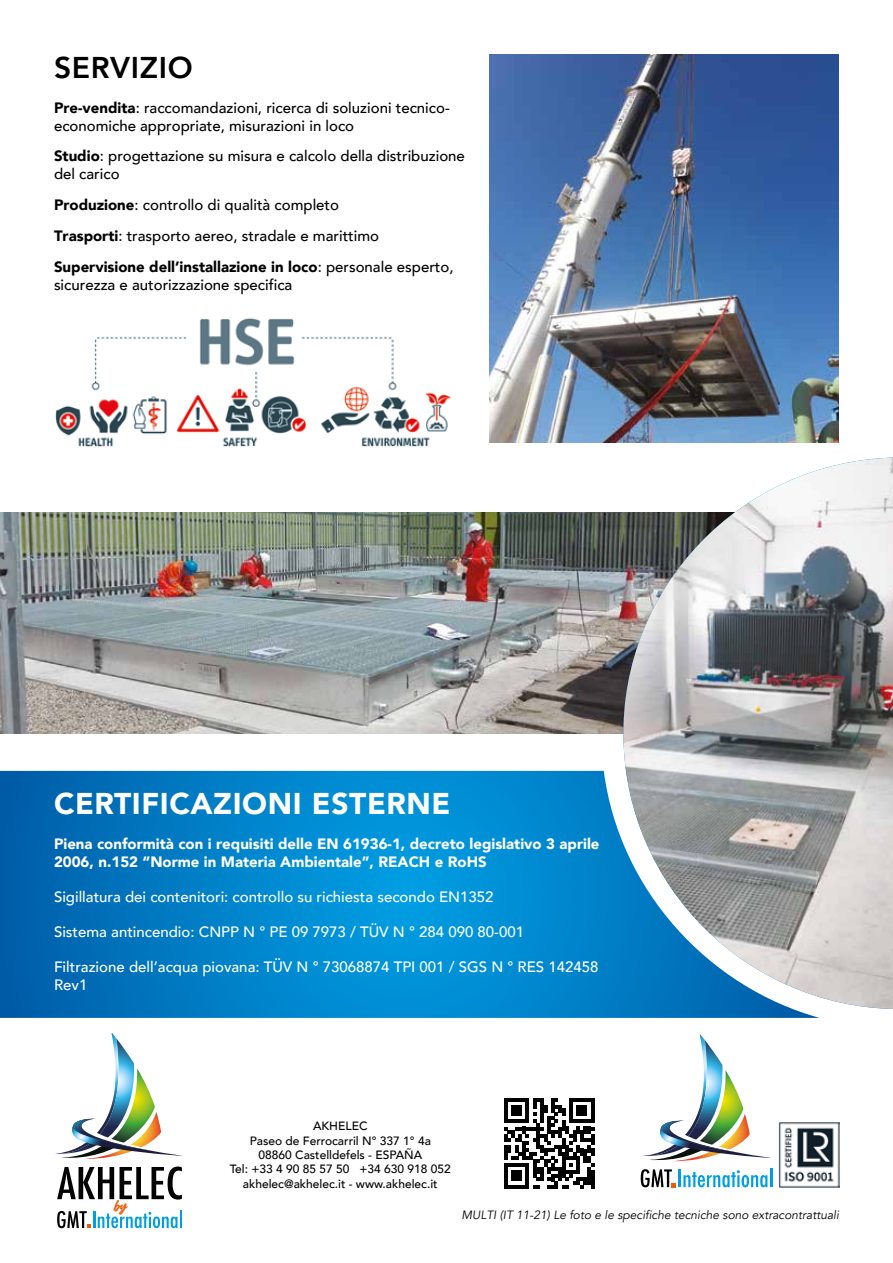
<style>
.page{position:relative;width:893px;height:1263px;background:#fff}
.page>*{position:absolute;margin:0;border:0;box-sizing:border-box;transform-origin:0 0}
.t1{font:900 30px "Avenir";letter-spacing:.02em;color:#fff}
.t2{font:800 30px "Avenir";letter-spacing:.02em;color:#000}
.t3{font:16.95px "Billion Dreams";color:#ea5b0b}
.t4{font:500 15px/18px "Avenir";color:#000}
.t5{font:500 15px/18px "Avenir";color:#fff}
.t6{font:900 15px/18px "Avenir";color:#fff}
.t7{font:500 12px/14.4px "Avenir";color:#000;text-align:center}
.t8{font:italic 12px "Avenir";color:#000}
.s1{font-weight:900}
</style>
<div class="page">
<img style="left:55px;top:318px;width:396px;height:129px">
<img style="left:0;top:512px;width:620px;height:221px">
<img style="left:620px;top:458px;width:273px;height:551px">
<svg style="left:0;top:771px;width:820px;height:247px;background:#2089c4"></svg>
<img style="left:489px;top:54px;width:350px;height:388px">
<svg style="left:504px;top:1098px;width:90px;height:90px"></svg>
<svg style="left:55px;top:1033px;width:128px;height:166px"></svg>
<svg style="left:57px;top:1210px;width:125px;height:18px"></svg>
<svg style="left:641px;top:1034px;width:131px;height:153px"></svg>
<img style="left:779px;top:1122px;width:61px;height:66px">
<h1 class="t2" style="left:54px;top:44px;width:140px">SERVIZIO</h1>
<p class="t4" style="left:54px;top:98px;width:397px"><span class="s1">Pre-vendita</span>: raccomandazioni, ricerca di soluzioni tecnico&shy;economiche appropriate, misurazioni in loco</p>
<p class="t4" style="left:54px;top:146px;width:412px"><span class="s1">Studio</span>: progettazione su misura e calcolo della distribuzione del carico</p>
<p class="t4" style="left:54px;top:189px;width:401px;line-height:30.8px"><span class="s1">Produzione</span>: controllo di qualità completo<br><span class="s1">Trasporti</span>: trasporto aereo, stradale e marittimo<br><span class="s1">Supervisione dell’installazione in loco</span>: personale esperto,</p>
<p class="t4" style="left:54px;top:275px;width:240px">sicurezza e autorizzazione specifica</p>
<h1 class="t1" style="left:54px;top:778px;width:398px">CERTIFICAZIONI ESTERNE</h1>
<p class="t6" style="left:54px;top:834px;width:547px">Piena conformità con i requisiti delle EN 61936-1, decreto legislativo 3 aprile<br>2006, n.152 “Norme in Materia Ambientale”, REACH e RoHS</p>
<p class="t5" style="left:54px;top:887px;width:441px">Sigillatura dei contenitori: controllo su richiesta secondo EN1352</p>
<p class="t5" style="left:54px;top:922px;width:472px">Sistema antincendio: CNPP N ° PE 09 7973 / TÜV N ° 284 090 80-001</p>
<p class="t5" style="left:54px;top:957px;width:546px">Filtrazione dell’acqua piovana: TÜV N ° 73068874 TPI 001 / SGS N ° RES 142458<br>Rev1</p>
<p class="t3" style="left:115px;top:1193px;width:14px">by</p>
<p class="t7" style="left:230px;top:1118px;width:223px">AKHELEC<br>Paseo de Ferrocarril N° 337 1° 4a<br>08860 Castelldefels - ESPAÑA<br>Tel: +33 4 90 85 57 50 +34 630 918 052 akhelec@akhelec.it - www.akhelec.it</p>
<p class="t8" style="left:461px;top:1208px;width:379px">MULTI (IT 11-21) Le foto e le specifiche tecniche sono extracontrattuali</p>
</div>
